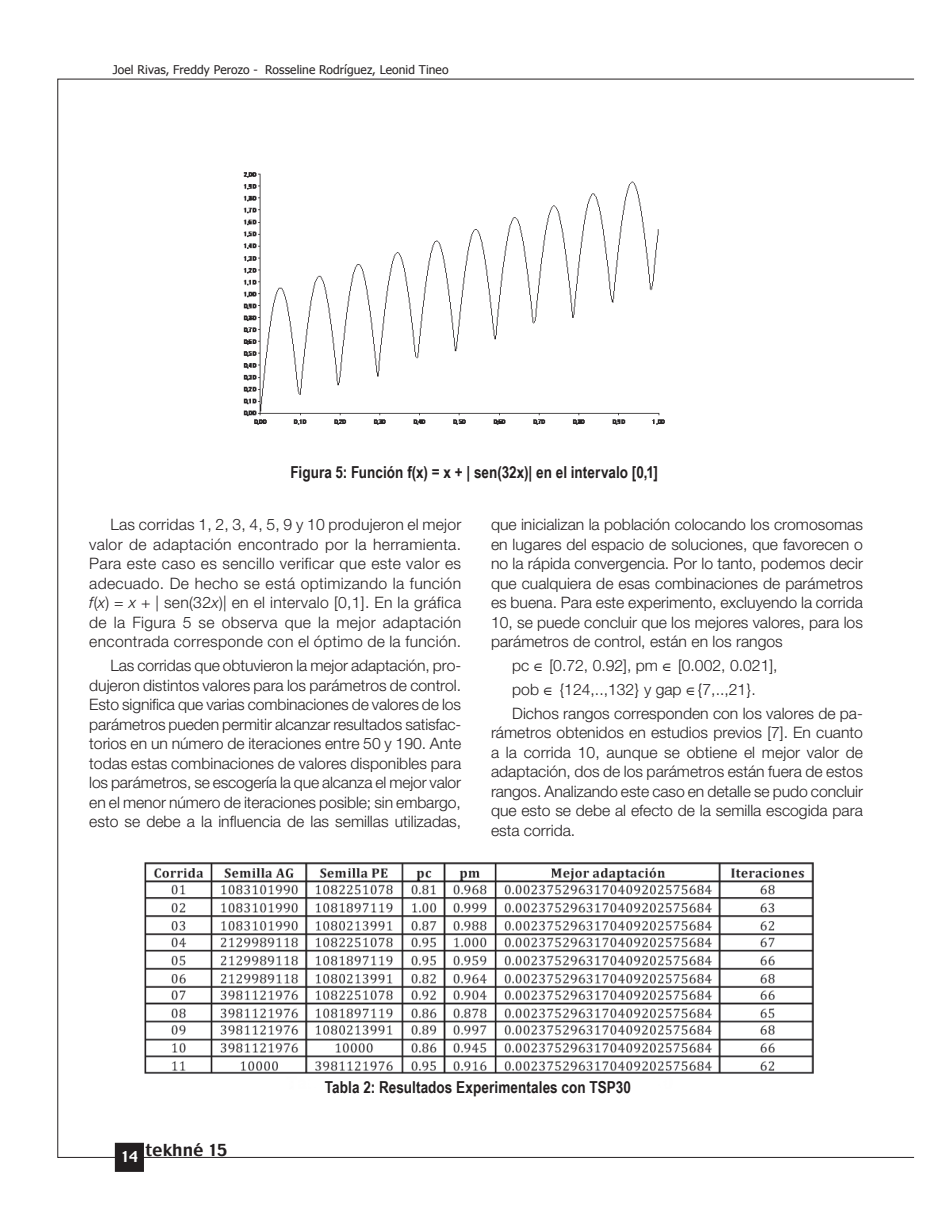
<style>
.page{position:relative;width:931px;height:1214px;background:#fff}
.page>*{position:absolute;margin:0;border:0;box-sizing:border-box;transform-origin:0 0}
.t1{font:700 16.5px "Arial Narrow";letter-spacing:.005em;color:#231f20}
.t2{font:16.5px "Charcoal";color:#231f20}
.t3{font:300 15.75px/19.5px "Helvetica Neue LT Std";color:#231f20;text-align:justify}
.t4{font:15px "Charcoal";color:#fff}
.t5{font:12px "Tahoma";letter-spacing:.01em;color:#231f20}
.s1{font-style:italic}
</style>
<div class="page">
<div style="left:116px;top:1143px;width:27px;height:28px;background:#231f20"></div>
<div style="left:115px;top:1142px;width:29px;height:29px;border:2px solid #231f20"></div>
<img style="left:144px;top:862px;width:670px;height:212px">
<img style="left:243px;top:172px;width:422px;height:253px">
<p class="t5" style="left:113px;top:62px;width:337px">Joel Rivas, Freddy Perozo - Rosseline Rodríguez, Leonid Tineo</p>
<p class="t1" style="left:290px;top:459px;width:369px">Figura 5: Función f(x) = x + | sen(32x)| en el intervalo [0,1]</p>
<p class="t3" style="left:89px;top:514px;width:373px;text-indent:21px">Las corridas 1, 2, 3, 4, 5, 9 y 10 produjeron el mejor valor de adaptación encontrado por la herramienta.<br>Para este caso es sencillo verificar que este valor es adecuado. De hecho se está optimizando la función <span class="s1">f</span>(<span class="s1">x</span>) = <span class="s1">x</span> + | sen(32<span class="s1">x</span>)| en el intervalo [0,1]. En la gráfica de la Figura 5 se observa que la mejor adaptación encontrada corresponde con el óptimo de la función.</p>
<p class="t3" style="left:89px;top:655px;width:374px;text-indent:21px">Las corridas que obtuvieron la mejor adaptación, pro&shy;dujeron distintos valores para los parámetros de control.<br>Esto significa que varias combinaciones de valores de los parámetros pueden permitir alcanzar resultados satisfac&shy;torios en un número de iteraciones entre 50 y 190. Ante todas estas combinaciones de valores disponibles para los parámetros, se escogería la que alcanza el mejor valor en el menor número de iteraciones posible; sin embargo, esto se debe a la influencia de las semillas utilizadas,</p>
<p class="t3" style="left:491px;top:514px;width:373px">que inicializan la población colocando los cromosomas en lugares del espacio de soluciones, que favorecen o no la rápida convergencia. Por lo tanto, podemos decir que cualquiera de esas combinaciones de parámetros es buena. Para este experimento, excluyendo la corrida 10, se puede concluir que los mejores valores, para los parámetros de control, están en los rangos</p>
<p class="t3" style="left:512px;top:653px;width:352px;line-height:23.9px;text-align:left">pc ∈ [0.72, 0.92], pm ∈ [0.002, 0.021],<br>pob ∈ {124,..,132} y gap ∈{7,..,21}.<br>Dichos rangos corresponden con los valores de pa-</p>
<p class="t3" style="left:491px;top:722px;width:374px">rámetros obtenidos en estudios previos [7]. En cuanto a la corrida 10, aunque se obtiene el mejor valor de adaptación, dos de los parámetros están fuera de estos rangos. Analizando este caso en detalle se pudo concluir que esto se debe al efecto de la semilla escogida para esta corrida.</p>
<p class="t4" style="left:120px;top:1147px;width:19px">14</p>
<p class="t2" style="left:145px;top:1139px;width:83px">tekhné 15</p>
<p class="t1" style="left:325px;top:1074px;width:308px">Tabla 2: Resultados Experimentales con TSP30</p>
</div>
